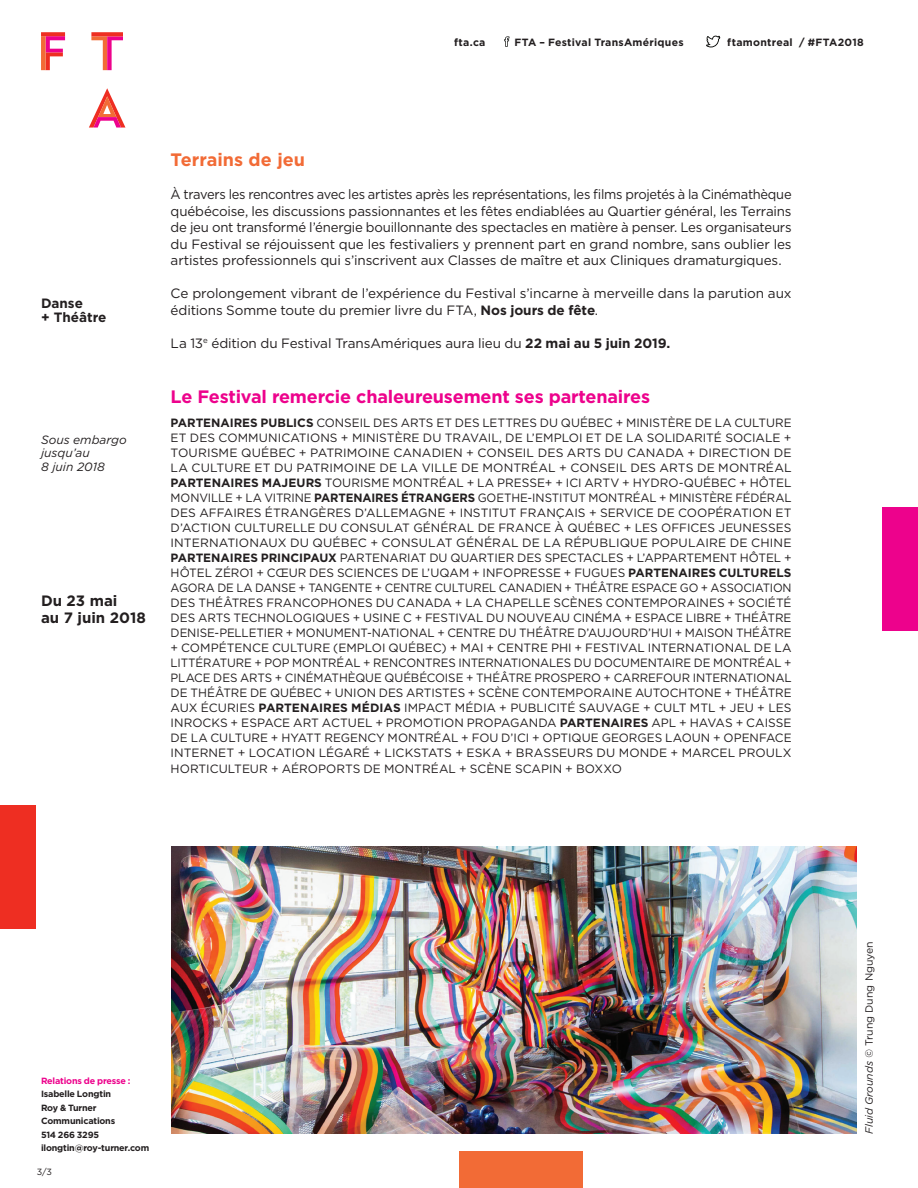
<style>
.page{position:relative;width:918px;height:1188px;background:#fff}
.page>*{position:absolute;margin:0;border:0;box-sizing:border-box;transform-origin:0 0}
.t1{font:700 18px "Gotham HTF";letter-spacing:-.01em;color:#ed028c}
.t2{font:700 18px "Gotham HTF";letter-spacing:.005em;color:#f26b36}
.t3{font:700 15px/16.5px "Gotham HTF";color:#231f20}
.t4{font:13.5px/16.5px "Gotham HTF";letter-spacing:-.01em;color:#231f20;text-align:justify;scale:.96 1}
.t5{font:13.5px/16.5px "Gotham HTF";letter-spacing:-.01em;color:#231f20}
.t6{font:700 13.5px/14.2px "Gotham HTF";color:#231f20}
.t7{font:12px/15px "Gotham HTF";letter-spacing:.005em;color:#231f20;text-align:justify}
.t8{font:italic 12px/13.5px "Gotham HTF";color:#231f20}
.t9{font:700 10.5px "Gotham HTF";letter-spacing:.025em;color:#231f20}
.t10{font:10.5px "Gotham HTF";color:#231f20}
.t11{font:700 9px/13.5px "Gotham HTF";letter-spacing:-.02em;color:#231f20}
.t12{font:700 9px "Gotham HTF";letter-spacing:-.025em;color:#ed028c}
.t13{font:9px "Gotham HTF";color:#231f20}
.s1{font-weight:700}
.s2{font-style:italic}
</style>
<div class="page">
<svg style="left:89px;top:88px;width:36px;height:40px"></svg>
<svg style="left:41px;top:32px;width:24px;height:38px"></svg>
<svg style="left:91px;top:32px;width:32px;height:38px"></svg>
<svg style="left:706px;top:36px;width:14px;height:11px"></svg>
<svg style="left:504px;top:36px;width:6px;height:11px"></svg>
<div style="left:0;top:806px;width:36px;height:123px;background:#ee2e22"></div>
<div style="left:882px;top:507px;width:36px;height:124px;background:#ed028c"></div>
<div style="left:459px;top:1151px;width:124px;height:37px;background:#f26b36"></div>
<img style="left:171px;top:846px;width:686px;height:288px">
<p class="t9" style="left:454px;top:36px;width:33px">fta.ca</p>
<p class="t9" style="left:514px;top:36px;width:171px">FTA – Festival TransAmériques</p>
<p class="t9" style="left:727px;top:36px;width:138px">ftamontreal / #FTA2018</p>
<p class="t6" style="left:41px;top:296px;width:67px">Danse<br>+ Théâtre</p>
<p class="t8" style="left:41px;top:433px;width:87px">Sous embargo jusqu’au<br>8 juin 2018</p>
<p class="t3" style="left:41px;top:592px;width:106px">Du 23 mai<br>au 7 juin 2018</p>
<h1 class="t2" style="left:171px;top:149px;width:136px">Terrains de jeu</h1>
<p class="t4" style="left:171px;top:186px;width:648px">À travers les rencontres avec les artistes après les représentations, les films projetés à la Cinémathèque québécoise, les discussions passionnantes et les fêtes endiablées au Quartier général, les Terrains de jeu ont transformé l’énergie bouillonnante des spectacles en matière à penser. Les organisateurs du Festival se réjouissent que les festivaliers y prennent part en grand nombre, sans oublier les artistes professionnels qui s’inscrivent aux Classes de maître et aux Cliniques dramaturgiques.</p>
<p class="t5" style="left:171px;top:285px;width:622px">Ce prolongement vibrant de l’expérience du Festival s’incarne à merveille dans la parution aux éditions Somme toute du premier livre du FTA, <span class="s1">Nos jours de fête</span>.</p>
<p class="t5" style="left:171px;top:334px;width:501px">La 13<sup>e</sup> édition du Festival TransAmériques aura lieu du <span class="s1">22 mai au 5 juin 2019.</span></p>
<h1 class="t1" style="left:171px;top:386px;width:481px">Le Festival remercie chaleureusement ses partenaires</h1>
<p class="t7" style="left:171px;top:415px;width:623px"><span class="s1">PARTENAIRES PUBLICS</span> CONSEIL DES ARTS ET DES LETTRES DU QUÉBEC + MINISTÈRE DE LA CULTURE ET DES COMMUNICATIONS + MINISTÈRE DU TRAVAIL, DE L’EMPLOI ET DE LA SOLIDARITÉ SOCIALE + TOURISME QUÉBEC + PATRIMOINE CANADIEN + CONSEIL DES ARTS DU CANADA + DIRECTION DE LA CULTURE ET DU PATRIMOINE DE LA VILLE DE MONTRÉAL + CONSEIL DES ARTS DE MONTRÉAL <span class="s1">PARTENAIRES MAJEURS</span> TOURISME MONTRÉAL + LA PRESSE+ + ICI ARTV + HYDRO-QUÉBEC + HÔTEL MONVILLE + LA VITRINE <span class="s1">PARTENAIRES ÉTRANGERS</span> GOETHE-INSTITUT MONTRÉAL + MINISTÈRE FÉDÉRAL DES AFFAIRES ÉTRANGÈRES D’ALLEMAGNE + INSTITUT FRANÇAIS + SERVICE DE COOPÉRATION ET D’ACTION CULTURELLE DU CONSULAT GÉNÉRAL DE FRANCE À QUÉBEC + LES OFFICES JEUNESSES INTERNATIONAUX DU QUÉBEC + CONSULAT GÉNÉRAL DE LA RÉPUBLIQUE POPULAIRE DE CHINE <span class="s1">PARTENAIRES PRINCIPAUX</span> PARTENARIAT DU QUARTIER DES SPECTACLES + L’APPARTEMENT HÔTEL + HÔTEL ZÉRO1 + CŒUR DES SCIENCES DE L’UQAM + INFOPRESSE + FUGUES <span class="s1">PARTENAIRES CULTURELS </span>AGORA DE LA DANSE + TANGENTE + CENTRE CULTUREL CANADIEN + THÉÂTRE ESPACE GO + ASSOCIATION DES THÉÂTRES FRANCOPHONES DU CANADA + LA CHAPELLE SCÈNES CONTEMPORAINES + SOCIÉTÉ DES ARTS TECHNOLOGIQUES + USINE C + FESTIVAL DU NOUVEAU CINÉMA + ESPACE LIBRE + THÉÂTRE DENISE-PELLETIER + MONUMENT-NATIONAL + CENTRE DU THÉÂTRE D’AUJOURD’HUI + MAISON THÉÂTRE + COMPÉTENCE CULTURE (EMPLOI QUÉBEC) + MAI + CENTRE PHI + FESTIVAL INTERNATIONAL DE LA LITTÉRATURE + POP MONTRÉAL + RENCONTRES INTERNATIONALES DU DOCUMENTAIRE DE MONTRÉAL + PLACE DES ARTS + CINÉMATHÈQUE QUÉBÉCOISE + THÉÂTRE PROSPERO + CARREFOUR INTERNATIONAL DE THÉÂTRE DE QUÉBEC + UNION DES ARTISTES + SCÈNE CONTEMPORAINE AUTOCHTONE + THÉÂTRE AUX ÉCURIES <span class="s1">PARTENAIRES MÉDIAS</span> IMPACT MÉDIA + PUBLICITÉ SAUVAGE + CULT MTL + JEU + LES INROCKS + ESPACE ART ACTUEL + PROMOTION PROPAGANDA <span class="s1">PARTENAIRES</span> APL + HAVAS + CAISSE DE LA CULTURE + HYATT REGENCY MONTRÉAL + FOU D’ICI + OPTIQUE GEORGES LAOUN + OPENFACE INTERNET + LOCATION LÉGARÉ + LICKSTATS + ESKA + BRASSEURS DU MONDE + MARCEL PROULX</p>
<p class="t7" style="left:171px;top:761px;width:453px">HORTICULTEUR + AÉROPORTS DE MONTRÉAL + SCÈNE SCAPIN + BOXXO</p>
<p class="t12" style="left:41px;top:1075px;width:91px">Relations de presse :</p>
<p class="t11" style="left:41px;top:1087px;width:110px">Isabelle Longtin<br>Roy &amp; Turner<br>Communications<br>514 266 3295 ilongtin@roy-turner.com</p>
<p class="t13" style="left:37px;top:1167px;width:17px">3/3</p>
<p class="t10" style="left:863px;top:1134px;width:194px;rotate:-90deg"><span class="s2">Fluid Grounds ©</span> Trung Dung Nguyen</p>
</div>
